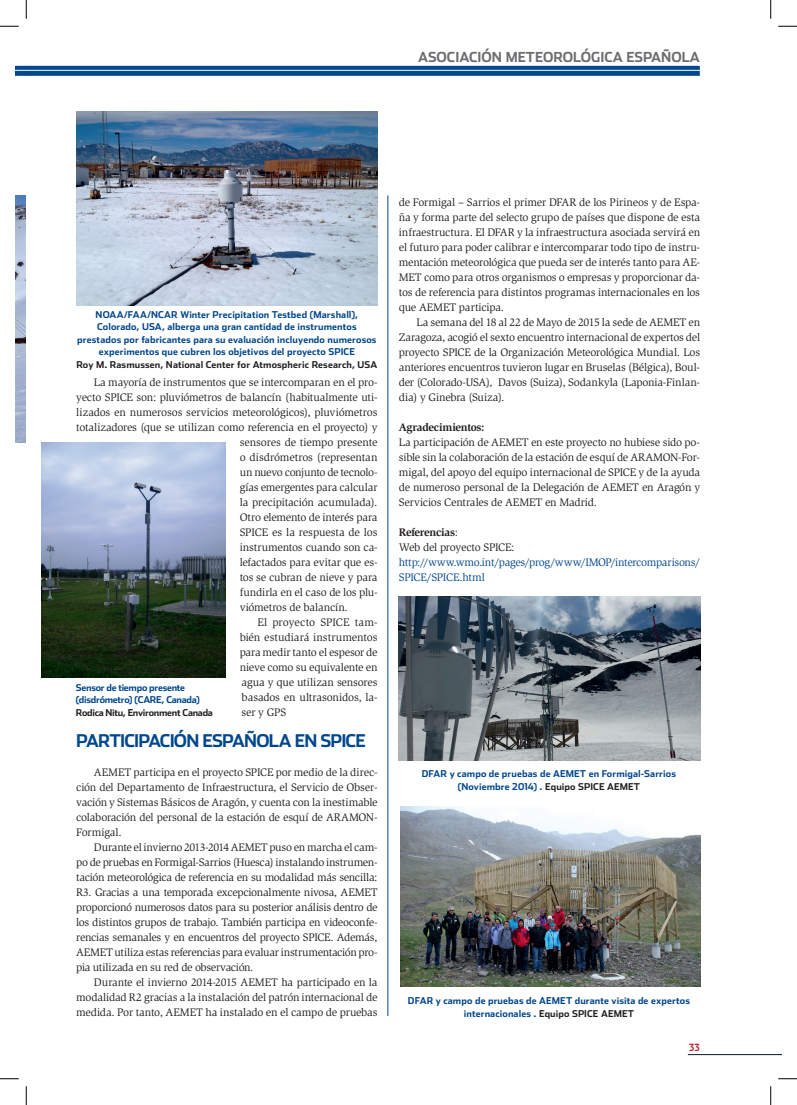
<style>
.page{position:relative;width:797px;height:1105px;background:#fff}
.page>*{position:absolute;margin:0;border:0;box-sizing:border-box;transform-origin:0 0}
.t1{font:700 17.5px "Stainless";letter-spacing:-.05em;color:#01478d}
.t2{font:700 13.75px "Stainless";color:#6c6d70}
.t3{font:11.25px/15px "Slimbach Std";letter-spacing:-.015em;color:#231f20;text-align:justify}
.t4{font:11.25px/15px "Slimbach Std";letter-spacing:-.03em;color:#01478d}
.t5{font:11.25px "Slimbach Std";letter-spacing:-.035em;color:#231f20}
.t6{font:700 11.25px "Slimbach Std";letter-spacing:-.03em;color:#231f20}
.t7{font:700 10px "Stainless Cond";color:#b7282e}
.t8{font:700 9.38px/12.5px "Stainless";letter-spacing:.01em;color:#01478d;text-align:center}
.t9{font:700 9.38px "Stainless";letter-spacing:.005em;color:#231f20}
.t10{font:700 9.38px/12.5px "Stainless";letter-spacing:-.025em;color:#01478d}
.t11{font:700 9.38px "Stainless";letter-spacing:-.03em;color:#231f20}
.s1{font-weight:700}
.s2{color:#231f20}
</style>
<div class="page">
<div style="left:16px;top:66px;width:10px;height:10px;background:#01478d"></div>
<hr style="left:16px;top:70px;width:684px;height:1px;background:#fff">
<div style="left:26px;top:66px;width:673px;height:10px;background:#01478d"></div>
<hr style="left:26px;top:70px;width:674px;height:1px;background:#fff">
<hr style="left:688px;top:1054px;width:93px;height:1px;background:#071822">
<hr style="left:387px;top:195px;width:1px;height:821px;background:#01478d">
<img style="left:16px;top:196px;width:10px;height:246px">
<img style="left:42px;top:442px;width:183px;height:236px">
<img style="left:77px;top:112px;width:300px;height:193px">
<img style="left:400px;top:806px;width:300px;height:180px">
<img style="left:399px;top:596px;width:301px;height:165px">
<svg style="left:0;top:25px;width:19px;height:2px"></svg>
<svg style="left:778px;top:25px;width:19px;height:2px"></svg>
<svg style="left:0;top:1078px;width:19px;height:1px"></svg>
<svg style="left:778px;top:1078px;width:19px;height:1px"></svg>
<svg style="left:25px;top:0;width:2px;height:19px"></svg>
<svg style="left:25px;top:1086px;width:2px;height:19px"></svg>
<svg style="left:770px;top:0;width:1px;height:19px"></svg>
<svg style="left:770px;top:1086px;width:1px;height:19px"></svg>
<p class="t2" style="left:418px;top:49px;width:283px">ASOCIACIÓN METEOROLÓGICA ESPAÑOLA</p>
<p class="t8" style="left:77px;top:308px;width:301px">NOAA/FAA/NCAR Winter Precipitation Testbed (Marshall), Colorado, USA, alberga una gran cantidad de instrumentos prestados por fabricantes para su evaluación incluyendo numerosos experimentos que cubren los objetivos del proyecto SPICE</p>
<p class="t9" style="left:76px;top:359px;width:302px">Roy M. Rasmussen, National Center for Atmospheric Research, USA</p>
<p class="t3" style="left:94px;top:375px;width:285px">La mayoría de instrumentos que se intercomparan en el pro-</p>
<p class="t3" style="left:76px;top:390px;width:303px">yecto SPICE son: pluviómetros de balancín (habitualmente uti-</p>
<p class="t3" style="left:76px;top:405px;width:303px">lizados en numerosos servicios meteorológicos), pluviómetros</p>
<p class="t3" style="left:76px;top:420px;width:303px">totalizadores (que se utilizan como referencia en el proyecto) y</p>
<p class="t3" style="left:240px;top:435px;width:139px">sensores de tiempo presente</p>
<p class="t3" style="left:240px;top:450px;width:139px">o disdrómetros (representan</p>
<p class="t5" style="left:240px;top:466px;width:139px">un nuevo conjunto de tecnolo-</p>
<p class="t3" style="left:240px;top:480px;width:139px">gías emergentes para calcular</p>
<p class="t3" style="left:240px;top:495px;width:139px">la precipitación acumulada).</p>
<p class="t3" style="left:240px;top:510px;width:139px">Otro elemento de interés para</p>
<p class="t3" style="left:240px;top:525px;width:139px">SPICE es la respuesta de los</p>
<p class="t3" style="left:240px;top:540px;width:139px">instrumentos cuando son ca-</p>
<p class="t3" style="left:240px;top:555px;width:139px">lefactados para evitar que es-</p>
<p class="t3" style="left:240px;top:570px;width:139px">tos se cubran de nieve y para</p>
<p class="t3" style="left:240px;top:585px;width:139px">fundirla en el caso de los plu-</p>
<p class="t3" style="left:240px;top:600px;width:110px">viómetros de balancín.</p>
<p class="t3" style="left:257px;top:615px;width:122px">El proyecto SPICE tam-</p>
<p class="t3" style="left:240px;top:630px;width:139px">bién estudiará instrumentos</p>
<p class="t3" style="left:240px;top:645px;width:139px">para medir tanto el espesor de</p>
<p class="t3" style="left:240px;top:660px;width:139px">nieve como su equivalente en</p>
<p class="t3" style="left:242px;top:675px;width:137px">agua y que utilizan sensores</p>
<p class="t3" style="left:242px;top:690px;width:137px">basados en ultrasonidos, la-</p>
<p class="t3" style="left:242px;top:705px;width:46px">ser y GPS</p>
<h1 class="t1" style="left:76px;top:730px;width:291px">PARTICIPACIÓN ESPAÑOLA EN SPICE</h1>
<p class="t3" style="left:76px;top:765px;width:303px;text-indent:18px">AEMET participa en el proyecto SPICE por medio de la direc&shy;ción del Departamento de Infraestructura, el Servicio de Obser&shy;vación y Sistemas Básicos de Aragón, y cuenta con la inestimable colaboración del personal de la estación de esquí de ARAMON-Formigal.</p>
<p class="t3" style="left:76px;top:840px;width:303px;text-indent:18px">Durante el invierno 2013-2014 AEMET puso en marcha el cam&shy;po de pruebas en Formigal-Sarrios (Huesca) instalando instrumen&shy;tación meteorológica de referencia en su modalidad más sencilla:<br>R3. Gracias a una temporada excepcionalmente nivosa, AEMET proporcionó numerosos datos para su posterior análisis dentro de los distintos grupos de trabajo. También participa en videoconfe&shy;rencias semanales y en encuentros del proyecto SPICE. Además, AEMET utiliza estas referencias para evaluar instrumentación pro&shy;pia utilizada en su red de observación.</p>
<p class="t3" style="left:76px;top:975px;width:303px;text-indent:18px">Durante el invierno 2014-2015 AEMET ha participado en la modalidad R2 gracias a la instalación del patrón internacional de medida. Por tanto, AEMET ha instalado en el campo de pruebas</p>
<p class="t10" style="left:76px;top:681px;width:125px">Sensor de tiempo presente (disdrómetro) (CARE, Canada)</p>
<p class="t11" style="left:76px;top:707px;width:139px">Rodica Nitu, Environment Canada</p>
<p class="t3" style="left:399px;top:195px;width:303px">de Formigal – Sarrios el primer DFAR de los Pirineos y de Espa&shy;ña y forma parte del selecto grupo de países que dispone de esta infraestructura. El DFAR y la infraestructura asociada servirá en el futuro para poder calibrar e intercomparar todo tipo de instru&shy;mentación meteorológica que pueda ser de interés tanto para AE-MET como para otros organismos o empresas y proporcionar da&shy;tos de referencia para distintos programas internacionales en los que AEMET participa.</p>
<p class="t3" style="left:399px;top:315px;width:303px;text-indent:18px">La semana del 18 al 22 de Mayo de 2015 la sede de AEMET en Zaragoza, acogió el sexto encuentro internacional de expertos del proyecto SPICE de la Organización Meteorológica Mundial. Los anteriores encuentros tuvieron lugar en Bruselas (Bélgica), Boul&shy;der (Colorado-USA), Davos (Suiza), Sodankyla (Laponia-Finlan&shy;dia) y Ginebra (Suiza).</p>
<p class="t6" style="left:399px;top:421px;width:87px">Agradecimientos:</p>
<p class="t3" style="left:399px;top:435px;width:303px">La participación de AEMET en este proyecto no hubiese sido po&shy;sible sin la colaboración de la estación de esquí de ARAMON-For&shy;migal, del apoyo del equipo internacional de SPICE y de la ayuda de numeroso personal de la Delegación de AEMET en Aragón y Servicios Centrales de AEMET en Madrid.</p>
<p class="t3" style="left:399px;top:525px;width:117px"><span class="s1">Referencias</span>:<br>Web del proyecto SPICE:</p>
<p class="t4" style="left:399px;top:555px;width:303px">http://www.wmo.int/pages/prog/www/IMOP/intercomparisons/<br>SPICE/SPICE.html</p>
<p class="t8" style="left:422px;top:768px;width:256px">DFAR y campo de pruebas de AEMET en Formigal-Sarrios (Noviembre 2014) . <span class="s2">Equipo SPICE AEMET</span></p>
<p class="t8" style="left:408px;top:995px;width:283px">DFAR y campo de pruebas de AEMET durante visita de expertos internacionales . <span class="s2">Equipo SPICE AEMET</span></p>
<p class="t7" style="left:689px;top:1042px;width:12px">33</p>
</div>
